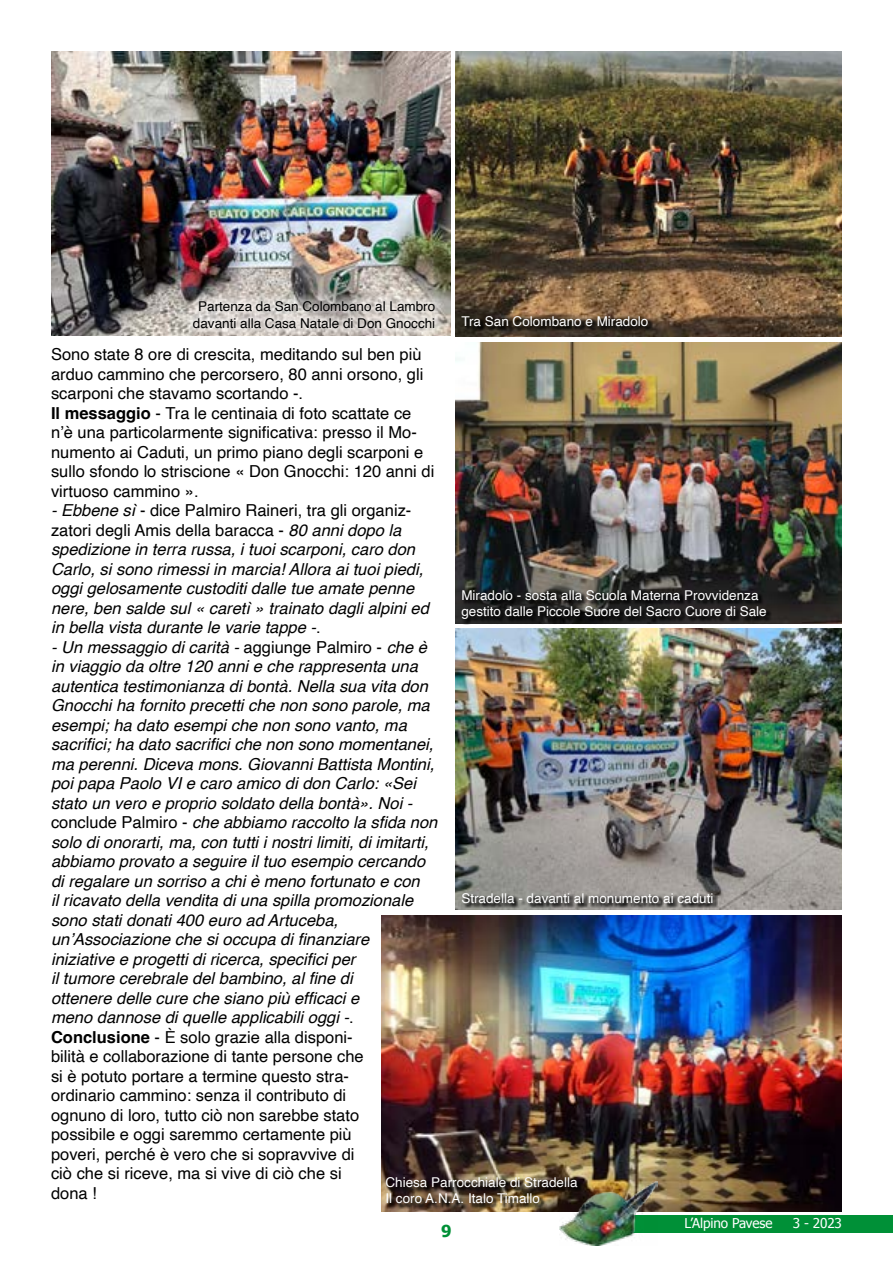
<style>
.page{position:relative;width:893px;height:1263px;background:#fff}
.page>*{position:absolute;margin:0;border:0;box-sizing:border-box;transform-origin:0 0}
.t1{font:italic 16.5px/19.5px "Helvetica";color:#000}
.t2{font:16.5px/19.5px "Helvetica";color:#000}
.t3{font:700 16.5px "Tahoma";color:#009037}
.t4{font:13.5px/16.5px "Helvetica";color:#fff}
.t5{font:13.5px/16.5px "Helvetica";color:#000;text-align:center}
.t6{font:13.5px "Tahoma";letter-spacing:-.01em;color:#fff}
.s1{font-weight:700}
.s2{font-style:normal}
.s3{font-weight:700;font-style:normal}
</style>
<div class="page">
<img style="left:381px;top:915px;width:461px;height:297px">
<img style="left:386px;top:1178px;width:197px;height:30px">
<img style="left:455px;top:342px;width:387px;height:281px">
<div style="left:603px;top:1216px;width:290px;height:17px;background:#009037"></div>
<img style="left:559px;top:1181px;width:99px;height:65px">
<img style="left:51px;top:51px;width:400px;height:285px">
<img style="left:455px;top:52px;width:387px;height:285px">
<img style="left:455px;top:629px;width:387px;height:280px">
<svg style="left:185px;top:294px;width:258px;height:42px;background:#cdc8c3"></svg>
<svg style="left:462px;top:318px;width:191px;height:13px;background:#292119"></svg>
<svg style="left:462px;top:591px;width:309px;height:33px;background:#1d1c1c"></svg>
<svg style="left:462px;top:894px;width:255px;height:14px;background:#656461"></svg>
<p class="t5" style="left:193px;top:299px;width:244px">Partenza da San Colombano al Lambro davanti alla Casa Natale di Don Gnocchi</p>
<p class="t4" style="left:461px;top:313px;width:189px">Tra San Colombano e Miradolo</p>
<p class="t2" style="left:51px;top:345px;width:385px">Sono state 8 ore di crescita, meditando sul ben più arduo cammino che percorsero, 80 anni orsono, gli scarponi che stavamo scortando -.<br><span class="s1">Il messaggio</span> - Tra le centinaia di foto scattate ce n’è una particolarmente significativa: presso il Mo&shy;numento ai Caduti, un primo piano degli scarponi e sullo sfondo lo striscione « Don Gnocchi: 120 anni di virtuoso cammino ».</p>
<p class="t1" style="left:51px;top:501px;width:379px">- Ebbene sì <span class="s2">- dice Palmiro Raineri, tra gli organiz&shy;zatori degli Amis della baracca -</span> 80 anni dopo la spedizione in terra russa, i tuoi scarponi, caro don Carlo, si sono rimessi in marcia! Allora ai tuoi piedi, oggi gelosamente custoditi dalle tue amate penne nere, ben salde sul « caretì » trainato dagli alpini ed in bella vista durante le varie tappe -<span class="s2">.</span></p>
<p class="t1" style="left:51px;top:637px;width:388px">- Un messaggio di carità - <span class="s2">aggiunge Palmiro -</span> che è in viaggio da oltre 120 anni e che rappresenta una autentica testimonianza di bontà. Nella sua vita don Gnocchi ha fornito precetti che non sono parole, ma esempi; ha dato esempi che non sono vanto, ma sacrifici; ha dato sacrifici che non sono momentanei, ma perenni. Diceva mons. Giovanni Battista Montini, poi papa Paolo VI e caro amico di don Carlo: «Sei stato un vero e proprio soldato della bontà». Noi - <span class="s2">conclude Palmiro -</span> che abbiamo raccolto la sfida non solo di onorarti, ma, con tutti i nostri limiti, di imitarti, abbiamo provato a seguire il tuo esempio cercando di regalare un sorriso a chi è meno fortunato e con<br>il ricavato della vendita di una spilla promozionale sono stati donati 400 euro ad Artuceba, un’Associazione che si occupa di finanziare<br>iniziative e progetti di ricerca, specifici per<br>il tumore cerebrale del bambino, al fine di<br>ottenere delle cure che siano più efficaci e<br>meno dannose di quelle applicabili oggi -<span class="s2">.<br></span><span class="s3">Conclusione</span> <span class="s2">- È solo grazie alla disponi-<br>bilità e collaborazione di tante persone che<br>si è potuto portare a termine questo stra-<br>ordinario cammino: senza il contributo di<br>ognuno di loro, tutto ciò non sarebbe stato<br>possibile e oggi saremmo certamente più<br>poveri, perché è vero che si sopravvive di<br>ciò che si riceve, ma si vive di ciò che si<br>dona !</span></p>
<p class="t4" style="left:461px;top:587px;width:307px">Miradolo - sosta alla Scuola Materna Provvidenza gestito dalle Piccole Suore del Sacro Cuore di Sale</p>
<p class="t4" style="left:461px;top:890px;width:254px">Stradella - davanti al monumento ai caduti</p>
<p class="t4" style="left:385px;top:1174px;width:194px">Chiesa Parrocchiale di Stradella<br>Il coro A.N.A. Italo Timallo</p>
<p class="t3" style="left:441px;top:1220px;width:12px">9</p>
<p class="t6" style="left:685px;top:1214px;width:89px">L’Alpino Pavese</p>
<p class="t6" style="left:793px;top:1214px;width:51px">3 - 2023</p>
</div>
